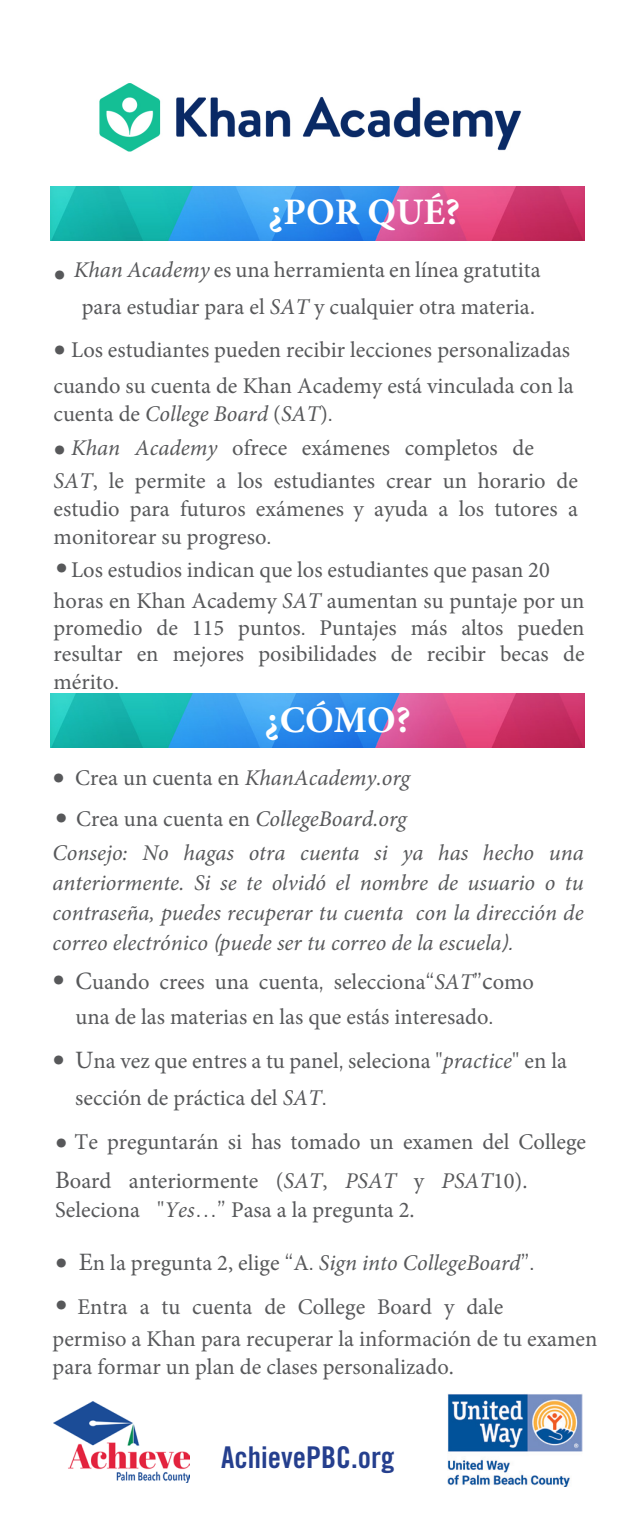
<style>
.page{position:relative;width:630px;height:1530px;background:#fff}
.page>*{position:absolute;margin:0;border:0;box-sizing:border-box;transform-origin:0 0}
.t1{font:700 37.5px "Minion Pro";color:#fff}
.t2{font:30px "Trade Gothic Bold Cond Twenty";color:#253f8e}
.t3{font:22.5px/36.2px "Minion Pro";color:#57585a}
.t4{font:italic 22.5px/30px "Minion Pro";color:#57585a;text-align:justify}
.s1{font-family:"Trade Gothic Cond Eighteen";font-size:25px}
.s2{font-style:italic}
.s3{font-style:normal}
.s4{font-family:"Trade Gothic Cond Eighteen";font-style:normal}
.s5{font-family:"Trade Gothic Cond Eighteen"}
.s6{font-family:"Trade Gothic Cond Eighteen";font-style:normal;font-size:25px}
.s7{font-family:"Trade Gothic Cond Eighteen Obl";font-style:normal}
.s8{font-size:25px}
.s9{font-style:normal;font-size:25px}
</style>
<div class="page">
<img style="left:50px;top:694px;width:535px;height:54px">
<img style="left:50px;top:187px;width:535px;height:54px">
<img style="left:54px;top:1401px;width:135px;height:81px">
<img style="left:99px;top:83px;width:422px;height:69px">
<img style="left:447px;top:1394px;width:136px;height:92px">
<p class="t1" style="left:269px;top:186px;width:193px">¿POR QUÉ?</p>
<p class="t3" style="left:54px;top:252px;width:489px;text-align:right"><span class="s1">•</span> <span class="s2">Khan Academy</span> es una herramienta en línea gratutita para estudiar para el <span class="s2">SAT</span> y cualquier otra materia<span class="s1">.</span></p>
<p class="t3" style="left:54px;top:332px;width:522px;line-height:35.5px"><span class="s1">•</span> Los estudiantes pueden recibir lecciones personalizadas cuando su cuenta de Khan Academy está vinculada con la</p>
<p class="t4" style="left:54px;top:399px;width:281px"><span class="s3">cuenta de</span> College Board <span class="s3">(</span>SAT<span class="s3">)</span><span class="s4">.</span></p>
<p class="t3" style="left:54px;top:432px;width:526px;line-height:32.5px"><span class="s1">•</span> <span class="s2">Khan Academy</span> ofrece exámenes completos de<br><span class="s2">SAT</span>, le permite a los estudiantes crear un horario de</p>
<p class="t3" style="left:54px;top:495px;width:526px;line-height:28px">estudio para futuros exámenes y ayuda a los tutores a monitorear su progreso<span class="s5">.</span></p>
<p class="t3" style="left:54px;top:554px;width:533px;line-height:31.2px"><span class="s1">•</span> Los estudios indican que los estudiantes que pasan 20 horas en Khan Academy <span class="s2">SAT</span> aumentan su puntaje por un</p>
<p class="t3" style="left:54px;top:615px;width:533px;line-height:25.8px">promedio de 115 puntos<span class="s5">.</span> Puntajes más altos pueden resultar en mejores posibilidades de recibir becas de</p>
<p class="t3" style="left:54px;top:664px;width:67px">mérito<span class="s5">.</span></p>
<p class="t1" style="left:265px;top:693px;width:148px">¿CÓMO?</p>
<p class="t4" style="left:53px;top:763px;width:359px"><span class="s6">•</span> <span class="s3">Crea un cuenta en</span> KhanAcademy.org</p>
<p class="t4" style="left:55px;top:804px;width:353px"><span class="s6">•</span> <span class="s3">Crea una cuenta en</span> CollegeBoard.org</p>
<p class="t4" style="left:53px;top:838px;width:533px">Consejo: No hagas otra cuenta si ya has hecho una anteriormente. Si se te olvidó el nombre de usuario o tu contraseña, puedes recuperar tu cuenta con la dirección de correo electrónico <span class="s7">(</span>puede ser tu correo de la escuela<span class="s7">).</span></p>
<p class="t3" style="left:75px;top:965px;width:460px;line-height:35px;text-indent:-23px"><span class="s1">•</span> <span class="s8">C</span>uando crees una cuenta<span class="s5">,</span> selecciona<span class="s5">“</span><span class="s2">SAT</span><span class="s5">”</span><span class="s8">c</span>omo una de las materias en las que estás interesado<span class="s5">.</span></p>
<p class="t3" style="left:75px;top:1042px;width:493px;text-indent:-23px"><span class="s1">•</span> <span class="s8">U</span>na vez que entres a tu panel<span class="s5">,</span> seleciona "<span class="s2">practice</span>" en la sección de práctica del <span class="s2">SAT</span><span class="s5">.</span></p>
<p class="t3" style="left:55px;top:1122px;width:533px;line-height:39.2px"><span class="s1">•</span> Te preguntarán si has tomado un examen del College<br><span class="s8">B</span>oard anteriormente (<span class="s2">SAT</span>, <span class="s2">PSAT</span> y <span class="s2">PSAT</span>10).</p>
<p class="t3" style="left:55px;top:1192px;width:361px">Seleciona "<span class="s2">Yes</span><span class="s5">…”</span> Pasa a la pregunta 2.</p>
<p class="t4" style="left:55px;top:1248px;width:481px"><span class="s6">•</span> <span class="s9">E</span><span class="s3">n la pregunta 2, elige</span> <span class="s4">“</span><span class="s3">A</span><span class="s4">.</span> Sign into CollegeBoard<span class="s4">”.</span></p>
<p class="t3" style="left:53px;top:1290px;width:546px;line-height:32.2px"><span class="s1">•</span> Entra a tu cuenta de College Board y dale<br>permiso a Khan para recuperar la información de tu examen</p>
<p class="t3" style="left:53px;top:1349px;width:403px">para formar un plan de clases personalizado.</p>
<p class="t2" style="left:221px;top:1439px;width:175px">AchievePBC.org</p>
</div>
